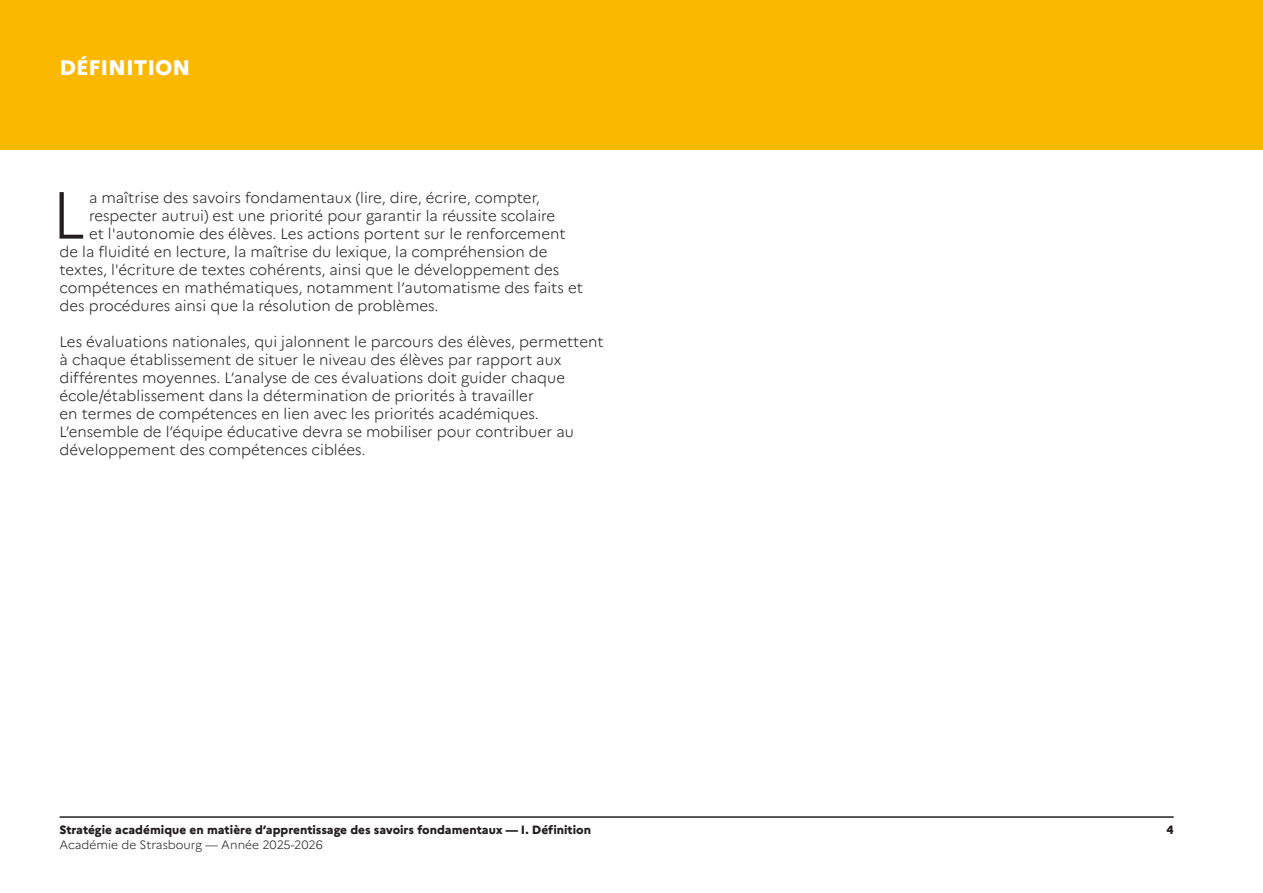
<style>
.page{position:relative;width:1263px;height:893px;background:#fff}
.page>*{position:absolute;margin:0;border:0;box-sizing:border-box;transform-origin:0 0}
.t1{font:300 66.45px "Marianne";color:#231f20}
.t2{font:800 21px "Marianne";color:#fff}
.t3{font:300 15px/18px "Marianne";color:#231f20}
.t4{font:800 12px "Marianne";color:#231f20}
.t5{font:300 12px "Marianne";color:#231f20}
</style>
<div class="page">
<hr style="left:60px;top:816px;width:1114px;height:2px;background:#231f20">
<div style="left:0;top:0;width:1263px;height:150px;background:#fab800"></div>
<p class="t2" style="left:60px;top:52px;width:132px">DÉFINITION</p>
<p class="t1" style="left:52px;top:164px;width:35px">L</p>
<p class="t3" style="left:89px;top:187px;width:452px">a maîtrise des savoirs fondamentaux (lire, dire, écrire, compter,</p>
<p class="t3" style="left:89px;top:205px;width:468px">respecter autrui) est une priorité pour garantir la réussite scolaire</p>
<p class="t3" style="left:89px;top:223px;width:478px">et l'autonomie des élèves. Les actions portent sur le renforcement</p>
<p class="t3" style="left:60px;top:241px;width:489px">de la fluidité en lecture, la maîtrise du lexique, la compréhension de</p>
<p class="t3" style="left:60px;top:259px;width:501px">textes, l'écriture de textes cohérents, ainsi que le développement des</p>
<p class="t3" style="left:60px;top:277px;width:525px">compétences en mathématiques, notamment l’automatisme des faits et</p>
<p class="t3" style="left:60px;top:295px;width:380px">des procédures ainsi que la résolution de problèmes.</p>
<p class="t3" style="left:60px;top:331px;width:546px">Les évaluations nationales, qui jalonnent le parcours des élèves, permettent à chaque établissement de situer le niveau des élèves par rapport aux différentes moyennes. L’analyse de ces évaluations doit guider chaque école/établissement dans la détermination de priorités à travailler<br>en termes de compétences en lien avec les priorités académiques.<br>L’ensemble de l’équipe éducative devra se mobiliser pour contribuer au développement des compétences ciblées.</p>
<p class="t4" style="left:60px;top:821px;width:533px">Stratégie académique en matière d’apprentissage des savoirs fondamentaux — I. Définition</p>
<p class="t5" style="left:60px;top:835px;width:265px">Académie de Strasbourg — Année 2025-2026</p>
<p class="t4" style="left:1166px;top:821px;width:9px">4</p>
</div>
